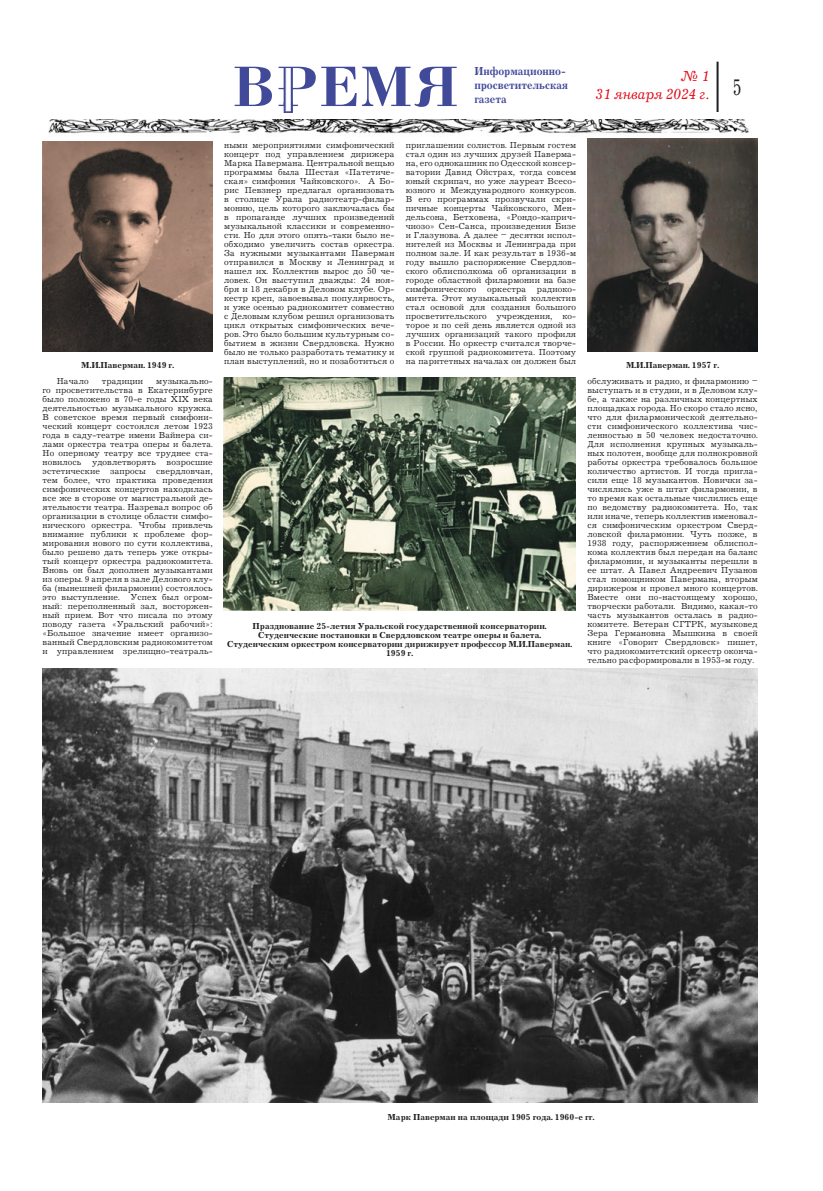
<style>
.page{position:relative;width:823px;height:1191px;background:#fff}
.page>*{position:absolute;margin:0;border:0;box-sizing:border-box;transform-origin:0 0}
.t1{font:60px "Bodoni Bold Cyrillic";letter-spacing:.015em;color:#414999}
.t2{font:15px "Journal C Italic 2";letter-spacing:-.02em;color:#e30a19}
.t3{font:12px/14.4px "Journal C Bold 2";color:#414999;scale:.9 1}
.t4{font:9px/9px "Journal C";letter-spacing:.01em;color:#1d1e1f;text-align:justify}
.t5{font:700 9px/9px "Journal C";color:#1d1e1f;text-align:center}
</style>
<div class="page">
<img style="left:48px;top:119px;width:709px;height:20px">
<hr style="left:716px;top:62px;width:2px;height:50px;background:#1d1e1f">
<div style="left:283px;top:102px;width:10px;height:11px;background:#d4d6e8;border:1px solid #414999"></div>
<div style="left:285px;top:68px;width:5px;height:43px;background:#fff"></div>
<img style="left:43px;top:142px;width:170px;height:210px">
<img style="left:587px;top:139px;width:170px;height:213px">
<img style="left:43px;top:669px;width:714px;height:433px">
<img style="left:223px;top:377px;width:352px;height:233px">
<h1 class="t1" style="left:232px;top:56px;width:228px">ВРЕМЯ</h1>
<h3 class="t3" style="left:474px;top:64px;width:106px">Информационно&shy;просветительская газета</h3>
<h2 class="t2" style="left:680px;top:68px;width:31px">№ 1</h2>
<h2 class="t2" style="left:595px;top:86px;width:147px">31 января 2024 г. <sup>5</sup></h2>
<p class="t4" style="left:224px;top:141px;width:172px">ными мероприятиями симфонический концерт под управлением дирижера Марка Павермана. Центральной вещью программы была Шестая «Патетиче&shy;ская» симфония Чайковского». А Бо&shy;рис Певзнер предлагал организовать в столице Урала радиотеатр-филар&shy;монию, цель которого заключалась бы в пропаганде лучших произведений музыкальной классики и современно&shy;сти. Но для этого опять-таки было не&shy;обходимо увеличить состав оркестра.<br>За нужными музыкантами Паверман отправился в Москву и Ленинград и нашел их. Коллектив вырос до 50 че&shy;ловек. Он выступил дважды: 24 ноя&shy;бря и 18 декабря в Деловом клубе. Ор&shy;кестр креп, завоевывал популярность, и уже осенью радиокомитет совместно с Деловым клубом решил организовать цикл открытых симфонических вече&shy;ров. Это было большим культурным со&shy;бытием в жизни Свердловска. Нужно было не только разработать тематику и</p>
<p class="t4" style="left:405px;top:141px;width:172px">приглашении солистов. Первым гостем стал один из лучших друзей Паверма&shy;на, его однокашник по Одесской консер&shy;ватории Давид Ойстрах, тогда совсем юный скрипач, но уже лауреат Всесо&shy;юзного и Международного конкурсов.<br>В его программах прозвучали скри&shy;пичные концерты Чайковского, Мен&shy;дельсона, Бетховена, «Рондо-каприч&shy;чиозо» Сен-Санса, произведения Бизе и Глазунова. А далее – десятки испол&shy;нителей из Москвы и Ленинграда при полном зале. И как результат в 1936-м году вышло распоряжение Свердлов&shy;ского облисполкома об организации в городе областной филармонии на базе симфонического оркестра радиоко&shy;митета. Этот музыкальный коллектив стал основой для создания большого просветительского учреждения, ко&shy;торое и по сей день является одной из лучших организаций такого профиля в России. Но оркестр считался творче&shy;ской группой радиокомитета. Поэтому на паритетных началах он должен был</p>
<p class="t5" style="left:81px;top:360px;width:94px">М.И.Паверман. 1949 г.</p>
<p class="t4" style="left:224px;top:357px;width:172px">план выступлений, но и позаботиться о</p>
<p class="t5" style="left:625px;top:360px;width:94px">М.И.Паверман. 1957 г.</p>
<p class="t4" style="left:57px;top:376px;width:33px">Начало</p>
<p class="t4" style="left:102px;top:376px;width:43px">традиции</p>
<p class="t4" style="left:43px;top:376px;width:172px;text-indent:114px">музыкально&shy;го просветительства в Екатеринбурге было положено в 70-е годы XIX века деятельностью музыкального кружка.<br>В советское время первый симфони&shy;ческий концерт состоялся летом 1923 года в саду-театре имени Вайнера си&shy;лами оркестра театра оперы и балета.<br>Но оперному театру все труднее ста&shy;новилось удовлетворять возросшие эстетические запросы свердловчан, тем более, что практика проведения симфонических концертов находилась все же в стороне от магистральной де&shy;ятельности театра. Назревал вопрос об организации в столице области симфо&shy;нического оркестра. Чтобы привлечь внимание публики к проблеме фор&shy;мирования нового по сути коллектива, было решено дать теперь уже откры&shy;тый концерт оркестра радиокомитета.<br>Вновь он был дополнен музыкантами из оперы. 9 апреля в зале Делового клу&shy;ба (нынешней филармонии) состоялось это выступление. Успех был огром&shy;ный: переполненный зал, восторжен&shy;ный прием. Вот что писала по этому поводу газета «Уральский рабочий»: «Большое значение имеет организо&shy;ванный Свердловским радиокомитетом и управлением зрелищно-театраль-</p>
<p class="t5" style="left:227px;top:621px;width:346px">Празднование 25-летия Уральской государственной консерватории.<br>Студенческие постановки в Свердловском театре оперы и балета.<br>Студенческим оркестром консерватории дирижирует профессор М.И.Паверман.<br>1959 г.</p>
<p class="t4" style="left:587px;top:376px;width:172px">обслуживать и радио, и филармонию – выступать и в студии, и в Деловом клу&shy;бе, а также на различных концертных площадках города. Но скоро стало ясно, что для филармонической деятельно&shy;сти симфонического коллектива чис&shy;ленностью в 50 человек недостаточно.<br>Для исполнения крупных музыкаль&shy;ных полотен, вообще для полнокровной работы оркестра требовалось большое количество артистов. И тогда пригла&shy;сили еще 18 музыкантов. Новички за&shy;числялись уже в штат филармонии, в то время как остальные числились еще по ведомству радиокомитета. Но, так или иначе, теперь коллектив именовал&shy;ся симфоническим оркестром Сверд&shy;ловской филармонии. Чуть позже, в 1938 году, распоряжением облиспол&shy;кома коллектив был передан на баланс филармонии, и музыканты перешли в ее штат. А Павел Андреевич Пузанов стал помощником Павермана, вторым дирижером и провел много концертов.<br>Вместе они по-настоящему хорошо, творчески работали. Видимо, какая-то часть музыкантов осталась в радио&shy;комитете. Ветеран СГТРК, музыковед Зера Германовна Мышкина в своей книге «Говорит Свердловск» пишет, что радиокомитетский оркестр оконча&shy;тельно расформировали в 1953-м году.</p>
<p class="t5" style="left:387px;top:1112px;width:208px">Марк Паверман на площади 1905 года. 1960-е гг.</p>
</div>
